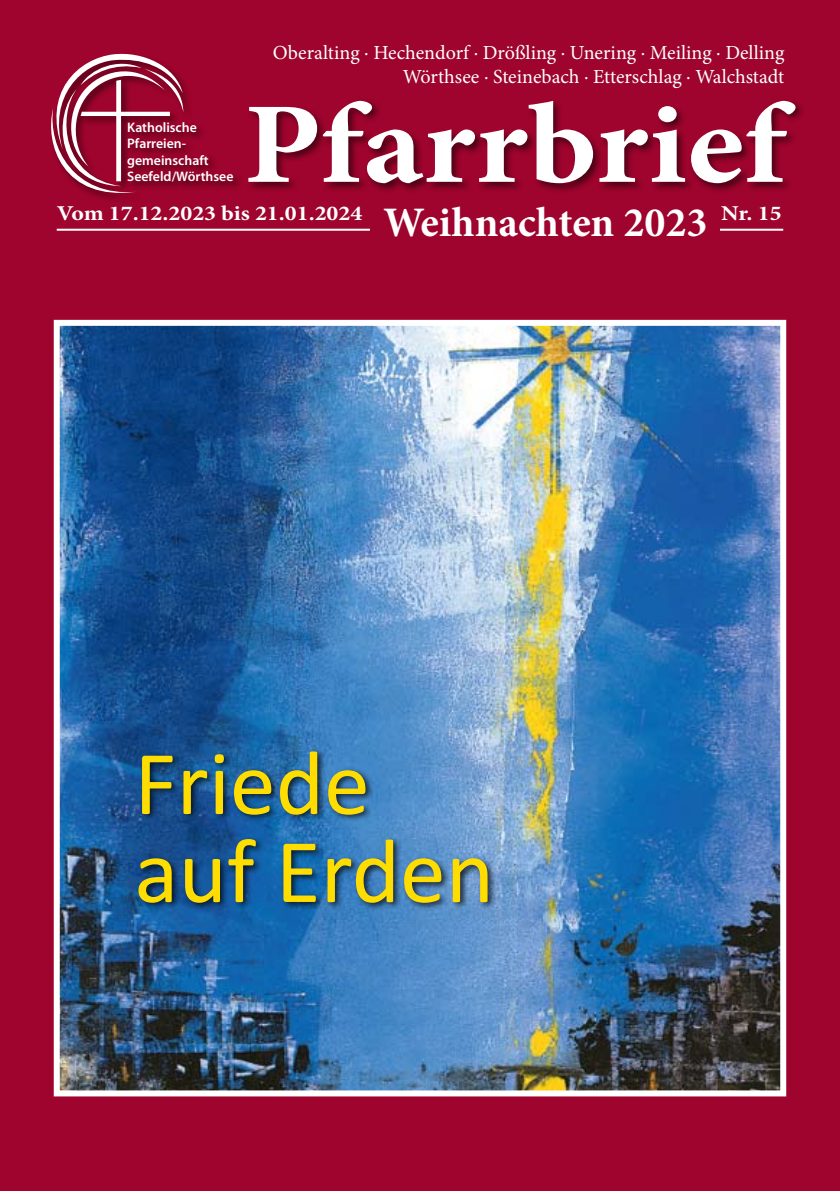
<style>
.page{position:relative;width:840px;height:1191px;background:#fff}
.page>*{position:absolute;margin:0;border:0;box-sizing:border-box;transform-origin:0 0}
.t1{font:700 115.2px "Minion Pro";color:#fff;scale:1.13 1}
.t2{font:92px/88px "Calibri";color:#fd0}
.t3{font:700 42px "Minion Pro";color:#fff}
.t4{font:700 21.2px "Minion Pro";color:#fff;scale:1.12 1}
.t5{font:20px/24px "Minion Pro";color:#fff;text-align:right}
.t6{font:600 13.8px/16.6px "Myriad Pro";color:#fff}
</style>
<div class="page">
<div style="left:0;top:0;width:839px;height:1191px;background:#9e042d"></div>
<img style="left:61px;top:327px;width:717px;height:762px">
<div style="left:54px;top:320px;width:731px;height:776px;border:6px solid #fff"></div>
<div style="left:49px;top:52px;width:211px;height:159px;background:#000;opacity:.5"></div>
<svg style="left:51px;top:54px;width:132px;height:139px"></svg>
<div style="left:246px;top:98px;width:593px;height:178px;background:#000;opacity:.5"></div>
<hr style="left:57px;top:229px;width:725px;height:2px;background:#fff">
<div style="left:135px;top:748px;width:533px;height:317px;background:#000;opacity:.75"></div>
<div style="left:370px;top:206px;width:350px;height:47px;background:#9e042d"></div>
<p class="t5" style="left:273px;top:41px;width:512px">Oberalting . Hechendorf . Drößling . Unering . Meiling . Delling<br>Wörthsee . Steinebach . Etterschlag . Walchstadt</p>
<h1 class="t1" style="left:243px;top:64px;width:481px">Pfarrbrief</h1>
<p class="t4" style="left:57px;top:198px;width:274px">Vom 17.12.2023 bis 21.01.2024</p>
<p class="t4" style="left:720px;top:198px;width:55px">Nr. 15</p>
<p class="t6" style="left:127px;top:118px;width:108px">Katholische<br>Pfarreien&shy;gemeinschaft<br>Seefeld/Wörthsee</p>
<h3 class="t3" style="left:383px;top:193px;width:325px">Weihnachten 2023</h3>
<h2 class="t2" style="left:134px;top:735px;width:361px">Friede auf Erden</h2>
</div>
